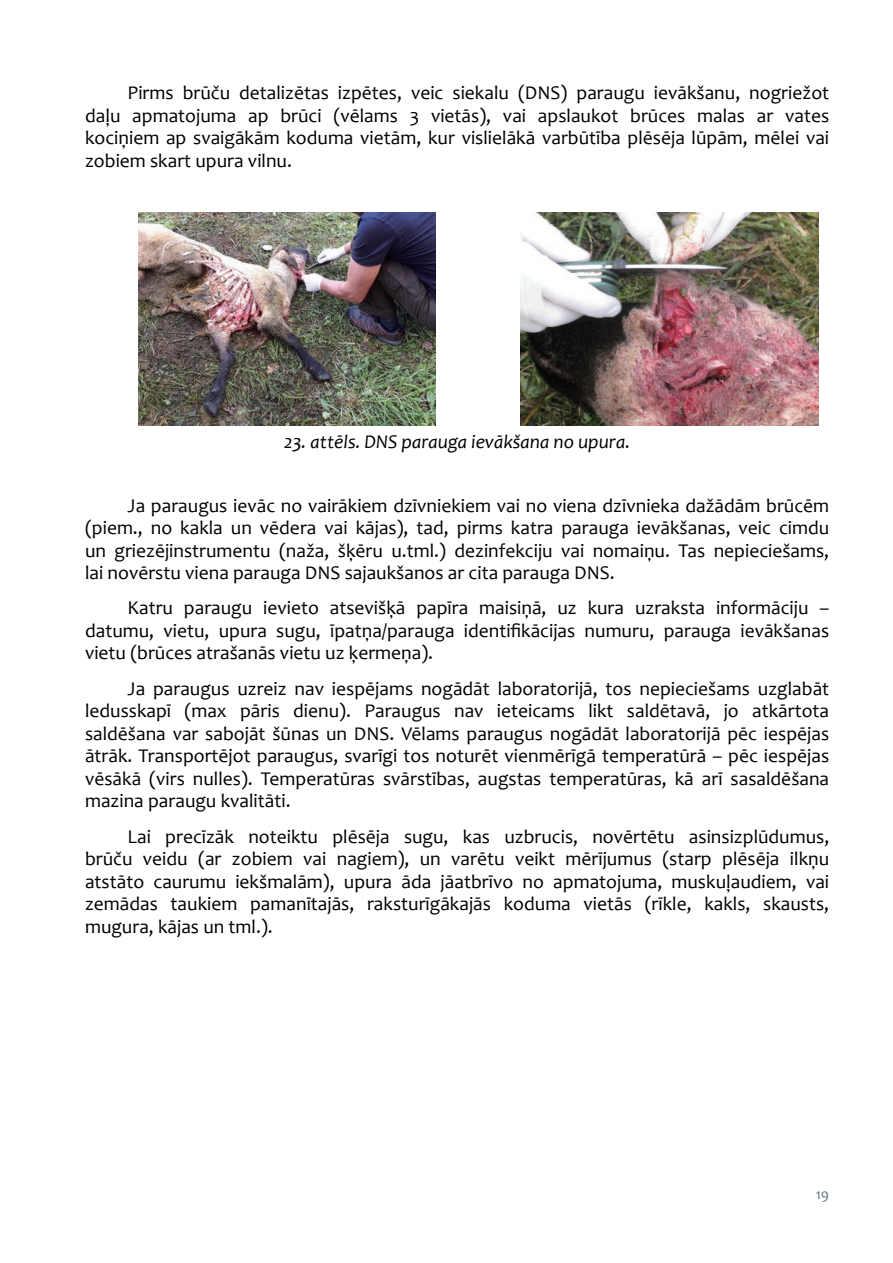
<style>
.page{position:relative;width:893px;height:1263px;background:#fff}
.page>*{position:absolute;margin:0;border:0;box-sizing:border-box;transform-origin:0 0}
.t1{font:19.5px/22.5px "Candara";color:#000;text-align:justify}
.t2{font:italic 19.5px "Candara";color:#000}
.t3{font:15px "Candara";color:#607c85}
</style>
<div class="page">
<img style="left:138px;top:213px;width:298px;height:212px">
<img style="left:521px;top:213px;width:298px;height:212px">
<p class="t1" style="left:85px;top:81px;width:746px;text-indent:43px">Pirms brūču detalizētas izpētes, veic siekalu (DNS) paraugu ievākšanu, nogriežot daļu apmatojuma ap brūci (vēlams 3 vietās), vai apslaukot brūces malas ar vates kociņiem ap svaigākām koduma vietām, kur vislielākā varbūtība plēsēja lūpām, mēlei vai zobiem skart upura vilnu.</p>
<p class="t2" style="left:284px;top:429px;width:348px">23. attēls. DNS parauga ievākšana no upura.</p>
<p class="t1" style="left:85px;top:494px;width:746px;text-indent:43px">Ja paraugus ievāc no vairākiem dzīvniekiem vai no viena dzīvnieka dažādām brūcēm (piem., no kakla un vēdera vai kājas), tad, pirms katra parauga ievākšanas, veic cimdu un griezējinstrumentu (naža, šķēru u.tml.) dezinfekciju vai nomaiņu. Tas nepieciešams, lai novērstu viena parauga DNS sajaukšanos ar cita parauga DNS.</p>
<p class="t1" style="left:85px;top:597px;width:746px;text-indent:43px">Katru paraugu ievieto atsevišķā papīra maisiņā, uz kura uzraksta informāciju – datumu, vietu, upura sugu, īpatņa/parauga identifikācijas numuru, parauga ievākšanas vietu (brūces atrašanās vietu uz ķermeņa).</p>
<p class="t1" style="left:85px;top:677px;width:746px;text-indent:43px">Ja paraugus uzreiz nav iespējams nogādāt laboratorijā, tos nepieciešams uzglabāt ledusskapī (max pāris dienu). Paraugus nav ieteicams likt saldētavā, jo atkārtota saldēšana var sabojāt šūnas un DNS. Vēlams paraugus nogādāt laboratorijā pēc iespējas ātrāk. Transportējot paraugus, svarīgi tos noturēt vienmērīgā temperatūrā – pēc iespējas vēsākā (virs nulles). Temperatūras svārstības, augstas temperatūras, kā arī sasaldēšana mazina paraugu kvalitāti.</p>
<p class="t1" style="left:85px;top:825px;width:746px;text-indent:43px">Lai precīzāk noteiktu plēsēja sugu, kas uzbrucis, novērtētu asinsizplūdumus, brūču veidu (ar zobiem vai nagiem), un varētu veikt mērījumus (starp plēsēja ilkņu atstāto caurumu iekšmalām), upura āda jāatbrīvo no apmatojuma, muskuļaudiem, vai zemādas taukiem pamanītajās, raksturīgākajās koduma vietās (rīkle, kakls, skausts, mugura, kājas un tml.).</p>
<p class="t3" style="left:816px;top:1185px;width:15px">19</p>
</div>
